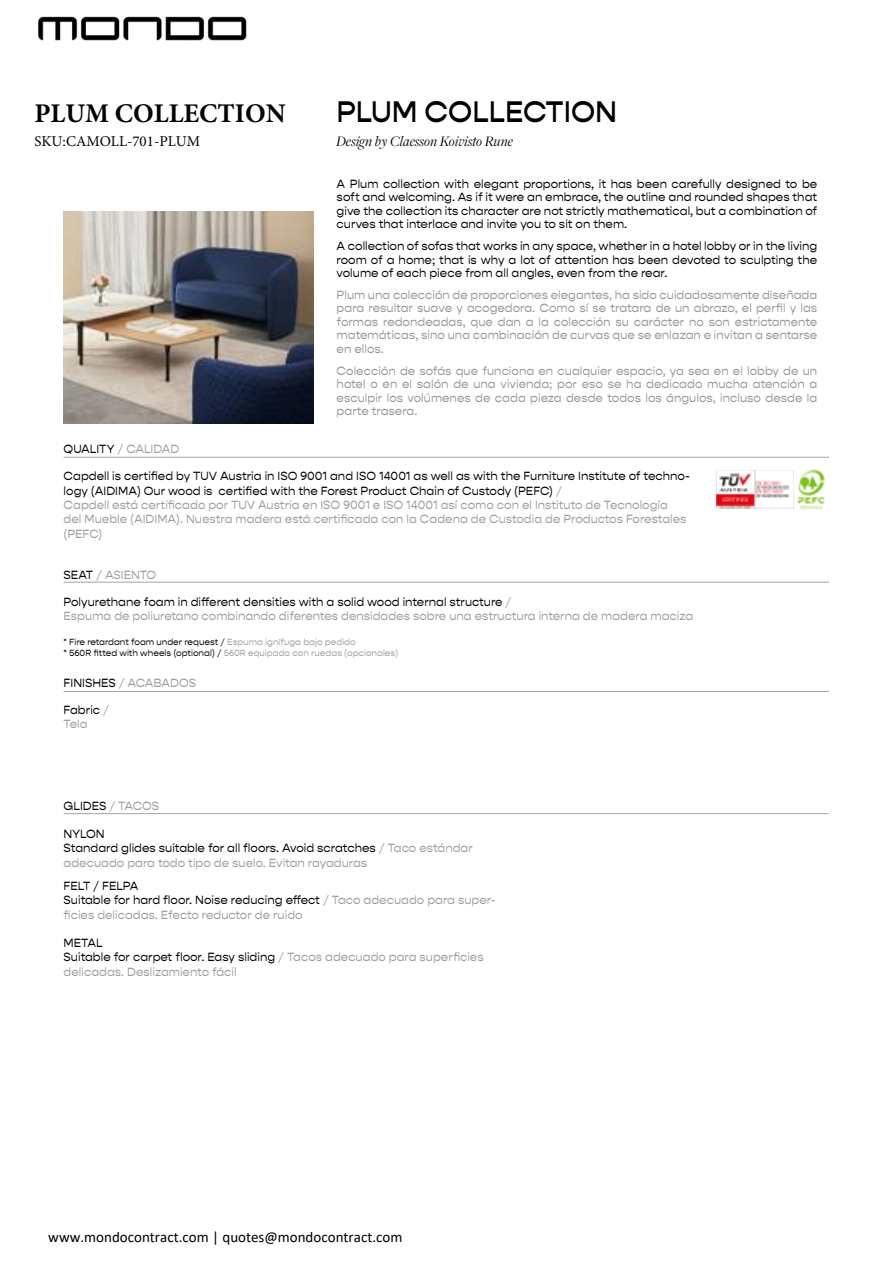
<style>
.page{position:relative;width:893px;height:1263px;background:#fff}
.page>*{position:absolute;margin:0;border:0;box-sizing:border-box;transform-origin:0 0}
.t1{font:500 30px "Gopher";color:#000}
.t2{font:700 27px "Minion Pro";color:#010202}
.t3{font:15px "Calibri";color:#000}
.t4{font:italic 15px "Freight Disp Pro";color:#000}
.t5{font:15px "Minion Pro";color:#010202}
.t6{font:12px/14.4px "Gopher";color:#9d9d9c}
.t7{font:12px/13.5px "Gopher";color:#979696;text-align:justify}
.t8{font:12px/13.5px "Gopher";color:#000;text-align:justify}
.t9{font:9px/10.8px "Gopher";color:#000}
.s1{color:#000}
.s2{color:#9d9d9c}
</style>
<div class="page">
<img style="left:64px;top:211px;width:249px;height:212px">
<img style="left:797px;top:469px;width:29px;height:41px">
<img style="left:716px;top:470px;width:77px;height:38px">
<hr style="left:64px;top:582px;width:765px;height:1px;background:#a3a3a3">
<hr style="left:64px;top:457px;width:765px;height:1px;background:#a3a3a3">
<hr style="left:64px;top:691px;width:765px;height:1px;background:#a3a3a3">
<hr style="left:64px;top:813px;width:765px;height:1px;background:#a3a3a3">
<img style="left:38px;top:16px;width:209px;height:25px">
<h2 class="t2" style="left:34px;top:94px;width:253px">PLUM COLLECTION</h2>
<p class="t5" style="left:34px;top:131px;width:167px">SKU:CAMOLL-701-PLUM</p>
<p class="t6" style="left:64px;top:441px;width:117px"><span class="s1">QUALITY</span> / CALIDAD</p>
<h1 class="t1" style="left:336px;top:94px;width:282px">PLUM COLLECTION</h1>
<p class="t4" style="left:336px;top:131px;width:178px">Design by Claesson Koivisto Rune</p>
<p class="t8" style="left:337px;top:177px;width:482px">A Plum collection with elegant proportions, it has been carefully designed to be soft and welcoming. As if it were an embrace, the outline and rounded shapes that give the collection its character are not strictly mathematical, but a combination of curves that interlace and invite you to sit on them.</p>
<p class="t8" style="left:337px;top:239px;width:482px">A collection of sofas that works in any space, whether in a hotel lobby or in the living room of a home; that is why a lot of attention has been devoted to sculpting the volume of each piece from all angles, even from the rear.</p>
<p class="t7" style="left:337px;top:288px;width:482px">Plum una colección de proporciones elegantes, ha sido cuidadosamente diseñada para resultar suave y acogedora. Como sí se tratara de un abrazo, el perfil y las formas redondeadas, que dan a la colección su carácter no son estrictamente matemáticas, sino una combinación de curvas que se enlazan e invitan a sentarse en ellos.</p>
<p class="t7" style="left:337px;top:364px;width:482px">Colección de sofás que funciona en cualquier espacio, ya sea en el lobby de un hotel o en el salón de una vivienda; por eso se ha dedicado mucha atención a esculpir los volúmenes de cada pieza desde todos los ángulos, incluso desde la parte trasera.</p>
<p class="t6" style="left:64px;top:469px;width:628px"><span class="s1">Capdell is certified by TUV Austria in ISO 9001 and ISO 14001 as well as with the Furniture Institute of techno&shy;logy (AIDIMA) Our wood is certified with the Forest Product Chain of Custody (PEFC)</span> /<br>Capdell está certificado por TUV Austria en ISO 9001 e ISO 14001 así como con el Instituto de Tecnología<br>del Mueble (AIDIMA). Nuestra madera está certificada con la Cadena de Custodia de Productos Forestales (PEFC)</p>
<p class="t6" style="left:64px;top:568px;width:94px"><span class="s1">SEAT</span> / ASIENTO</p>
<p class="t6" style="left:64px;top:595px;width:631px"><span class="s1">Polyurethane foam in different densities with a solid wood internal structure</span> /<br>Espuma de poliuretano combinando diferentes densidades sobre una estructura interna de madera maciza</p>
<p class="t9" style="left:64px;top:637px;width:336px">* Fire retardant foam under request / <span class="s2">Espuma ignífuga bajo pedido<br></span>* 560R fitted with wheels (optional) / <span class="s2">560R equipado con ruedas (opcionales)</span></p>
<p class="t6" style="left:64px;top:676px;width:134px"><span class="s1">FINISHES</span> / ACABADOS</p>
<p class="t8" style="left:64px;top:702px;width:47px;line-height:14.4px">Fabric <span class="s2">/<br>Tela</span></p>
<p class="t8" style="left:64px;top:799px;width:97px">GLIDES <span class="s2">/ TACOS</span></p>
<p class="t6" style="left:64px;top:826px;width:411px"><span class="s1">NYLON<br>Standard glides suitable for all floors. Avoid scratches</span> / Taco estándar adecuado para todo tipo de suelo. Evitan rayaduras</p>
<p class="t6" style="left:64px;top:879px;width:434px"><span class="s1">FELT / FELPA<br>Suitable for hard floor. Noise reducing effect</span> / Taco adecuado para super&shy;ficies delicadas. Efecto reductor de ruido</p>
<p class="t6" style="left:64px;top:936px;width:422px"><span class="s1">METAL<br>Suitable for carpet floor. Easy sliding</span> / Tacos adecuado para superficies delicadas. Deslizamiento fácil</p>
<p class="t3" style="left:48px;top:1226px;width:356px">www.mondocontract.com | quotes@mondocontract.com</p>
</div>
